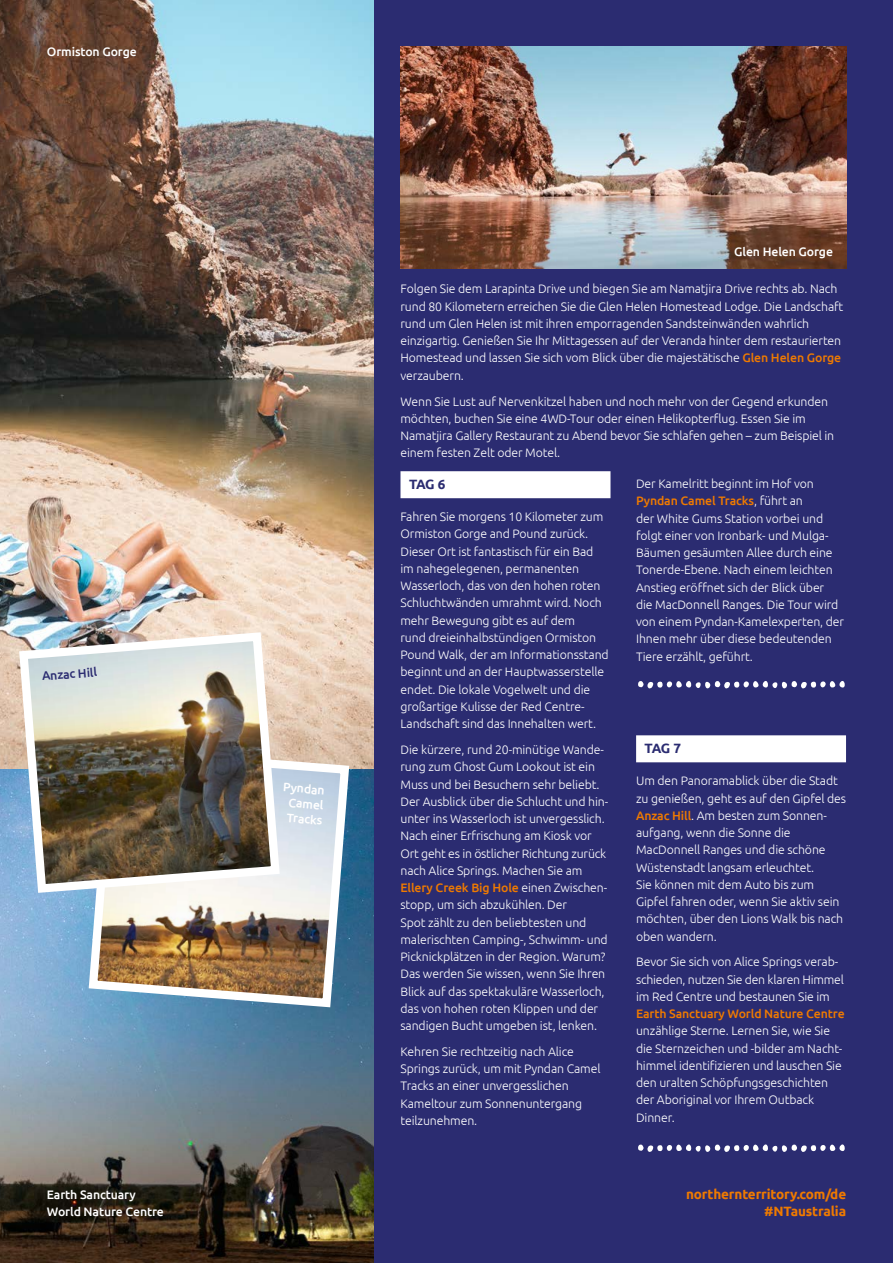
<style>
.page{position:relative;width:893px;height:1263px;background:#fff}
.page>*{position:absolute;margin:0;border:0;box-sizing:border-box;transform-origin:0 0}
.T-NT_Body_Copy{font:700 13.5px "Ubuntu";letter-spacing:-.01em;color:#ef7a00}
.Events_listing_head{font:700 13.5px "Ubuntu";letter-spacing:-.065em;color:#2b2c71}
.T-NT_Body_Copy-2{font:300 12.3px/17.2px "Ubuntu";letter-spacing:-.01em;color:#fff}
.T-NT_Body_Copy-3{font:500 12.3px/15px "Ubuntu";letter-spacing:-.01em;color:#fff}
.T-NT_Body_Copy-4{font:500 12.3px "Ubuntu";color:#2b2c71}
.s1{font-weight:500;color:#ef7a00}
</style>
<div class="page">
<img style="left:0;top:0;width:375px;height:1263px">
<div style="left:375px;top:0;width:518px;height:1263px;background:#2b2c71"></div>
<img style="left:400px;top:47px;width:446px;height:222px">
<div style="left:400px;top:471px;width:210px;height:27px;background:#fff"></div>
<div style="left:636px;top:735px;width:210px;height:27px;background:#fff"></div>
<svg style="left:638px;top:681px;width:207px;height:8px"></svg>
<svg style="left:638px;top:1144px;width:207px;height:8px"></svg>
<img style="left:84px;top:742px;width:270px;height:270px">
<img style="left:15px;top:628px;width:269px;height:269px">
<p class="T-NT_Body_Copy-3" style="left:47px;top:44px;width:91px">Ormiston Gorge</p>
<p class="T-NT_Body_Copy-4" style="left:41px;top:668px;width:57px;rotate:-5deg">Anzac Hill</p>
<p class="T-NT_Body_Copy-3" style="left:284px;top:779px;width:44px;text-align:center;rotate:5deg">Pyndan<br>Camel<br>Tracks</p>
<p class="T-NT_Body_Copy-3" style="left:734px;top:244px;width:100px">Glen Helen Gorge</p>
<p class="T-NT_Body_Copy-2" style="left:400px;top:280px;width:444px">Folgen Sie dem Larapinta Drive und biegen Sie am Namatjira Drive rechts ab. Nach rund 80 Kilometern erreichen Sie die Glen Helen Homestead Lodge. Die Landschaft rund um Glen Helen ist mit ihren emporragenden Sandsteinwänden wahrlich einzigartig. Genießen Sie Ihr Mittagessen auf der Veranda hinter dem restaurierten Homestead und lassen Sie sich vom Blick über die majestätische <span class="s1">Glen Helen Gorge</span></p>
<p class="T-NT_Body_Copy-2" style="left:400px;top:366px;width:65px">verzaubern.</p>
<p class="T-NT_Body_Copy-2" style="left:400px;top:392px;width:435px">Wenn Sie Lust auf Nervenkitzel haben und noch mehr von der Gegend erkunden möchten, buchen Sie eine 4WD-Tour oder einen Helikopterflug. Essen Sie im Namatjira Gallery Restaurant zu Abend bevor Sie schlafen gehen – zum Beispiel in einem festen Zelt oder Motel.</p>
<p class="Events_listing_head" style="left:409px;top:476px;width:38px">TAG 6</p>
<p class="T-NT_Body_Copy-2" style="left:400px;top:508px;width:210px">Fahren Sie morgens 10 Kilometer zum Ormiston Gorge and Pound zurück.<br>Dieser Ort ist fantastisch für ein Bad im nahegelegenen, permanenten Wasserloch, das von den hohen roten Schluchtwänden umrahmt wird. Noch mehr Bewegung gibt es auf dem<br>rund dreieinhalbstündigen Ormiston Pound Walk, der am Informationsstand beginnt und an der Hauptwasserstelle endet. Die lokale Vogelwelt und die großartige Kulisse der Red Centre-Landschaft sind das Innehalten wert.</p>
<p class="T-NT_Body_Copy-2" style="left:400px;top:741px;width:209px">Die kürzere, rund 20-minütige Wande&shy;rung zum Ghost Gum Lookout ist ein Muss und bei Besuchern sehr beliebt.<br>Der Ausblick über die Schlucht und hin&shy;unter ins Wasserloch ist unvergesslich.<br>Nach einer Erfrischung am Kiosk vor Ort geht es in östlicher Richtung zurück nach Alice Springs. Machen Sie am <span class="s1">Ellery Creek Big Hole</span> einen Zwischen&shy;stopp, um sich abzukühlen. Der<br>Spot zählt zu den beliebtesten und malerischten Camping-, Schwimm- und Picknickplätzen in der Region. Warum?<br>Das werden Sie wissen, wenn Sie Ihren Blick auf das spektakuläre Wasserloch, das von hohen roten Klippen und der sandigen Bucht umgeben ist, lenken.</p>
<p class="T-NT_Body_Copy-2" style="left:400px;top:1042px;width:201px">Kehren Sie rechtzeitig nach Alice<br>Springs zurück, um mit Pyndan Camel<br>Tracks an einer unvergesslichen<br>Kameltour zum Sonnenuntergang teilzunehmen.</p>
<p class="T-NT_Body_Copy-2" style="left:636px;top:475px;width:209px">Der Kamelritt beginnt im Hof von <span class="s1">Pyndan Camel Tracks</span>, führt an<br>der White Gums Station vorbei und folgt einer von Ironbark- und Mulga-Bäumen gesäumten Allee durch eine Tonerde-Ebene. Nach einem leichten Anstieg eröffnet sich der Blick über<br>die MacDonnell Ranges. Die Tour wird von einem Pyndan-Kamelexperten, der Ihnen mehr über diese bedeutenden Tiere erzählt, geführt.</p>
<p class="Events_listing_head" style="left:645px;top:740px;width:38px">TAG 7</p>
<p class="T-NT_Body_Copy-2" style="left:636px;top:772px;width:211px">Um den Panoramablick über die Stadt zu genießen, geht es auf den Gipfel des<br><span class="s1">Anzac Hill</span>. Am besten zum Sonnen&shy;aufgang, wenn die Sonne die<br>MacDonnell Ranges und die schöne<br>Wüstenstadt langsam erleuchtet.<br>Sie können mit dem Auto bis zum<br>Gipfel fahren oder, wenn Sie aktiv sein möchten, über den Lions Walk bis nach oben wandern.</p>
<p class="T-NT_Body_Copy-2" style="left:636px;top:953px;width:210px">Bevor Sie sich von Alice Springs verab&shy;schieden, nutzen Sie den klaren Himmel im Red Centre und bestaunen Sie im <span class="s1">Earth Sanctuary World Nature Centre </span>unzählige Sterne. Lernen Sie, wie Sie die Sternzeichen und -bilder am Nacht&shy;himmel identifizieren und lauschen Sie den uralten Schöpfungsgeschichten der Aboriginal vor Ihrem Outback Dinner.</p>
<p class="T-NT_Body_Copy-3" style="left:47px;top:1185px;width:119px;line-height:17.2px">Earth Sanctuary<br>World Nature Centre</p>
<p class="T-NT_Body_Copy" style="left:686px;top:1186px;width:162px">northernterritory.com/de</p>
<p class="T-NT_Body_Copy" style="left:764px;top:1203px;width:84px">#NTaustralia</p>
</div>
